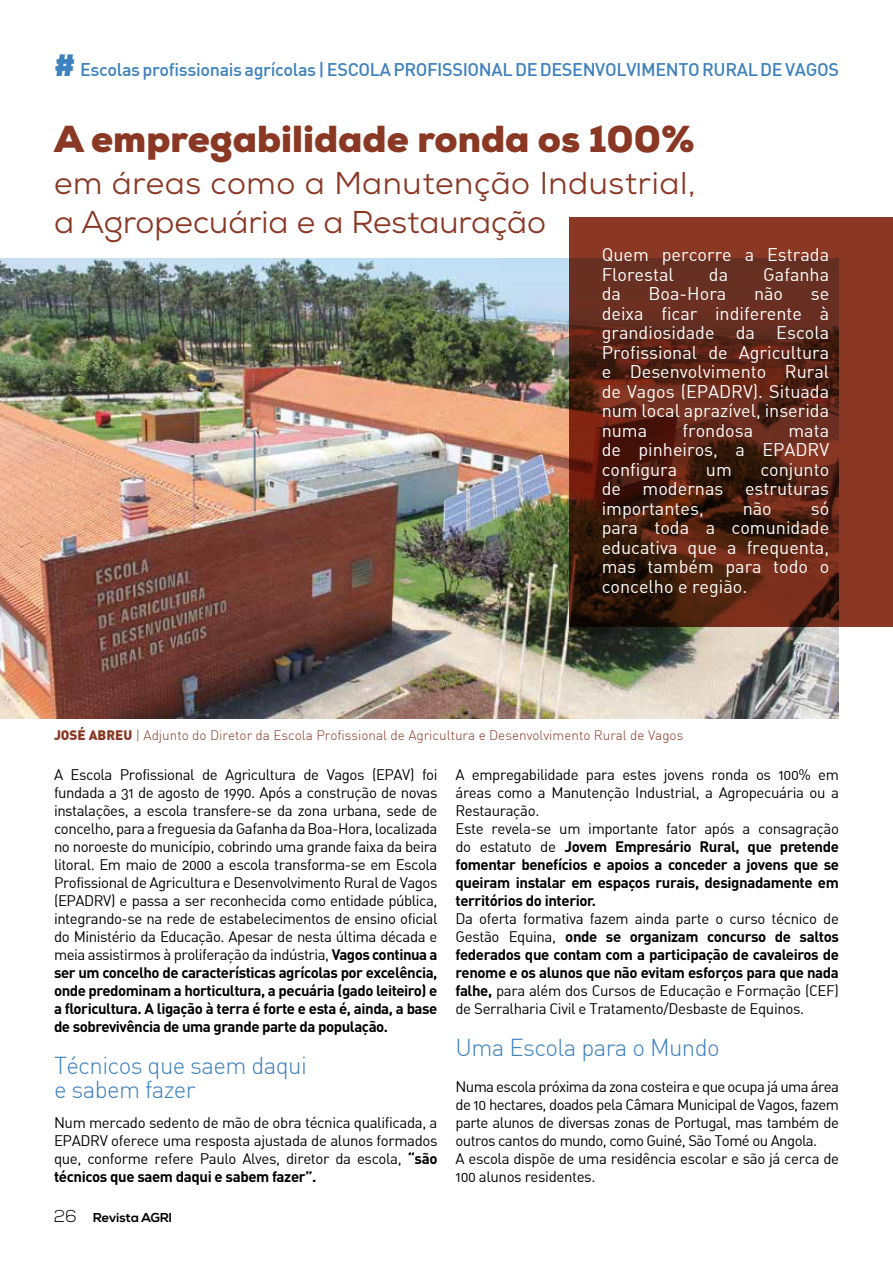
<style>
.page{position:relative;width:893px;height:1263px;background:#fff}
.page>*{position:absolute;margin:0;border:0;box-sizing:border-box;transform-origin:0 0}
.t1{font:900 37.5px "Nexa";color:#8a3824}
.t2{font:31.5px/39px "Nexa";letter-spacing:.01em;color:#8a3824}
.t3{font:300 24px/24px "DIN";letter-spacing:-.025em;color:#3d81be}
.t4{font:18px/19.5px "DIN Alternate";color:#fff;text-align:justify}
.t5{font:500 18px "DIN";letter-spacing:-.02em;color:#3d81be}
.t6{font:15px/18px "DIN Alternate";letter-spacing:-.025em;color:#000}
.t7{font:700 15px/18px "DIN";letter-spacing:-.025em;color:#000;text-align:justify}
.t8{font:300 13.5px "DIN";color:#8a3824}
.t9{font:700 12.9px "Nexa";color:#000}
.s1{font-family:"DIN Alternate";font-weight:900;font-size:30px}
.s2{font-family:"DIN Alternate";font-weight:900}
.s3{font-family:"DIN";font-weight:700}
.s4{font-family:"DIN Alternate";font-weight:400}
.s5{font-weight:300;font-size:17.25px}
</style>
<div class="page">
<img style="left:0;top:258px;width:839px;height:461px">
<svg style="left:570px;top:217px;width:323px;height:409px;background:#622818"></svg>
<p class="t5" style="left:54px;top:58px;width:786px"><span class="s1">#</span> Escolas profissionais agrícolas | ESCOLA PROFISSIONAL DE DESENVOLVIMENTO RURAL DE VAGOS</p>
<h1 class="t1" style="left:54px;top:115px;width:642px">A empregabilidade ronda os 100%</h1>
<h2 class="t2" style="left:54px;top:163px;width:643px">em áreas como a Manutenção Industrial, a Agropecuária e a Restauração</h2>
<p class="t4" style="left:602px;top:245px;width:229px">Quem percorre a Estrada<br>Florestal</p>
<p class="t4" style="left:709px;top:264px;width:21px">da</p>
<p class="t4" style="left:763px;top:264px;width:67px">Gafanha</p>
<p class="t4" style="left:602px;top:284px;width:21px">da</p>
<p class="t4" style="left:649px;top:284px;width:79px">Boa-Hora</p>
<p class="t4" style="left:754px;top:284px;width:31px">não</p>
<p class="t4" style="left:602px;top:284px;width:229px;text-indent:209px">se deixa ficar indiferente à grandiosidade da Escola Profissional de Agricultura e Desenvolvimento Rural de Vagos (EPADRV). Situada num local aprazível, inserida numa</p>
<p class="t4" style="left:682px;top:420px;width:72px">frondosa</p>
<p class="t4" style="left:602px;top:420px;width:229px;text-indent:187px">mata de pinheiros, a EPADRV configura</p>
<p class="t4" style="left:602px;top:459px;width:229px;text-indent:159px">conjunto de modernas estruturas importantes,</p>
<p class="t4" style="left:706px;top:459px;width:27px">um</p>
<p class="t4" style="left:602px;top:498px;width:229px;text-indent:209px">só para toda a comunidade educativa que a frequenta, mas também para todo o concelho e região.</p>
<p class="t4" style="left:743px;top:498px;width:31px">não</p>
<p class="t8" style="left:54px;top:727px;width:631px"><span class="s2">JOSÉ ABREU</span> | Adjunto do Diretor da Escola Profissional de Agricultura e Desenvolvimento Rural de Vagos</p>
<p class="t6" style="left:54px;top:765px;width:385px;text-align:justify">A Escola Profissional de Agricultura de Vagos (EPAV) foi fundada a 31 de agosto de 1990. Após a construção de novas instalações, a escola transfere-se da zona urbana, sede de concelho, para a freguesia da Gafanha da Boa-Hora, localizada no noroeste do município, cobrindo uma grande faixa da beira litoral. Em maio de 2000 a escola transforma-se em Escola Profissional de Agricultura e Desenvolvimento Rural de Vagos (EPADRV) e passa a ser reconhecida como entidade pública, integrando-se na rede de estabelecimentos de ensino oficial do Ministério da Educação. Apesar de nesta última década e meia assistirmos à proliferação da indústria, <span class="s3">Vagos continua a</span></p>
<p class="t7" style="left:54px;top:963px;width:385px">ser um concelho de características agrícolas por excelência, onde predominam a horticultura, a pecuária (gado leiteiro) e a floricultura. A ligação à terra é forte e esta é, ainda, a base de sobrevivência de uma grande parte da população.</p>
<h3 class="t3" style="left:54px;top:1053px;width:254px">Técnicos que saem daqui e sabem fazer</h3>
<p class="t6" style="left:54px;top:1113px;width:385px;text-align:justify">Num mercado sedento de mão de obra técnica qualificada, a EPADRV oferece uma resposta ajustada de alunos formados que, conforme refere Paulo Alves, diretor da escola, <span class="s3">“são</span></p>
<p class="t7" style="left:54px;top:1167px;width:264px">técnicos que saem daqui e sabem fazer”.</p>
<p class="t6" style="left:455px;top:765px;width:385px">A empregabilidade para estes jovens ronda os 100% em áreas como a Manutenção Industrial, a Agropecuária ou a Restauração.<br>Este revela-se um importante fator após a consagração</p>
<p class="t7" style="left:455px;top:837px;width:385px"><span class="s4">do estatuto de</span> Jovem Empresário Rural, que pretende fomentar benefícios e apoios a conceder a jovens que se queiram instalar em espaços rurais, designadamente em territórios do interior.</p>
<p class="t6" style="left:455px;top:909px;width:385px">Da oferta formativa fazem ainda parte o curso técnico de</p>
<p class="t7" style="left:455px;top:927px;width:385px"><span class="s4">Gestão Equina,</span> onde se organizam concurso de saltos federados que contam com a participação de cavaleiros de renome e os alunos que não evitam esforços para que nada</p>
<p class="t6" style="left:455px;top:981px;width:385px"><span class="s3">falhe,</span> para além dos Cursos de Educação e Formação (CEF) de Serralharia Civil e Tratamento/Desbaste de Equinos.</p>
<h3 class="t3" style="left:455px;top:1035px;width:266px">Uma Escola para o Mundo</h3>
<p class="t6" style="left:455px;top:1077px;width:385px">Numa escola próxima da zona costeira e que ocupa já uma área de 10 hectares, doados pela Câmara Municipal de Vagos, fazem parte alunos de diversas zonas de Portugal, mas também de outros cantos do mundo, como Guiné, São Tomé ou Angola.<br>A escola dispõe de uma residência escolar e são já cerca de 100 alunos residentes.</p>
<p class="t9" style="left:54px;top:1210px;width:120px"><span class="s5">26</span> Revista AGRI</p>
</div>
